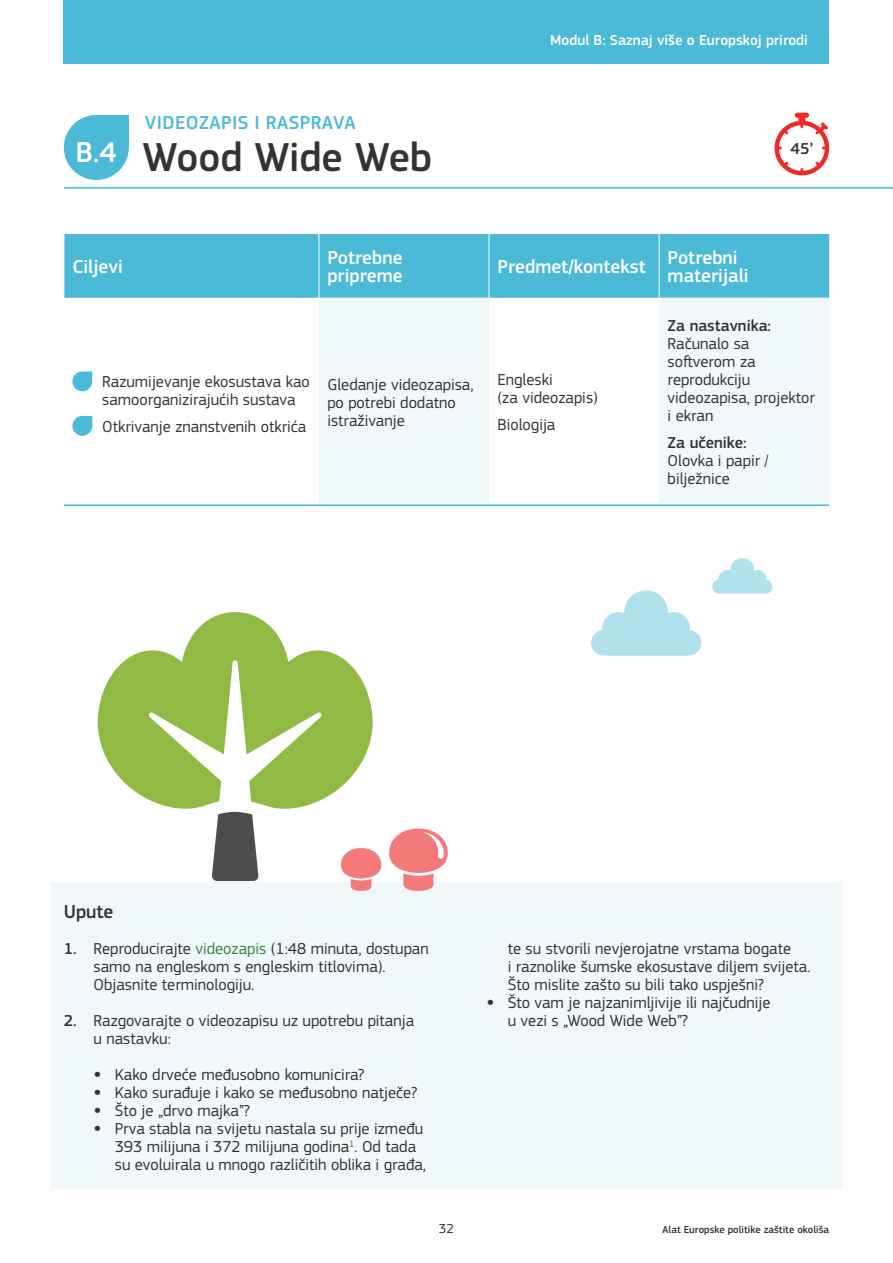
<style>
.page{position:relative;width:893px;height:1263px;background:#fff}
.page>*{position:absolute;margin:0;border:0;box-sizing:border-box;transform-origin:0 0}
.t1{font:500 42px "EC Square Sans Pro";color:#333334}
.t2{font:500 30px "EC Square Sans Pro";color:#fff}
.t3{font:500 19.5px/18px "EC Square Sans Pro";color:#fff}
.t4{font:500 19.5px "EC Square Sans Pro";letter-spacing:.02em;color:#4bbad7}
.t5{font:500 19.5px "EC Square Sans Pro";color:#333334}
.t6{font:16.5px/18px "EC Square Sans Pro";color:#333334}
.t7{font:500 16.5px "EC Square Sans Pro";color:#333334}
.t8{font:500 15px "EC Square Sans Pro";color:#fff}
.t9{font:13.5px "EC Square Sans Pro";color:#333334}
.t10{font:500 10.5px "EC Square Sans Pro";color:#333334}
.s1{font-weight:500}
.s2{color:#3f803d}
.s3{font-family:"Muli"}
</style>
<div class="page">
<div style="left:64px;top:0;width:765px;height:64px;background:#4bbad7"></div>
<svg style="left:64px;top:115px;width:65px;height:65px;background:#67c5dd"></svg>
<hr style="left:64px;top:187px;width:829px;height:2px;background:#4bbad7">
<div style="left:65px;top:234px;width:764px;height:64px;background:#4bbad7"></div>
<svg style="left:319px;top:298px;width:510px;height:206px;fill:#f0f8fa"></svg>
<hr style="left:64px;top:504px;width:255px;height:2px;background:#4bbad7">
<hr style="left:319px;top:504px;width:170px;height:2px;background:#4bbad7">
<hr style="left:489px;top:504px;width:170px;height:2px;background:#4bbad7">
<hr style="left:659px;top:504px;width:170px;height:2px;background:#4bbad7">
<hr style="left:319px;top:234px;width:1px;height:64px;background:#fff">
<hr style="left:489px;top:234px;width:1px;height:64px;background:#fff">
<hr style="left:659px;top:234px;width:1px;height:64px;background:#fff">
<svg style="left:72px;top:371px;width:20px;height:20px"></svg>
<svg style="left:72px;top:416px;width:20px;height:20px"></svg>
<svg style="left:774px;top:113px;width:55px;height:62px"></svg>
<div style="left:51px;top:882px;width:791px;height:306px;background:#f0f8fa"></div>
<svg style="left:98px;top:612px;width:275px;height:197px;fill:#91ba45"></svg>
<svg style="left:212px;top:812px;width:47px;height:69px;background:#676767"></svg>
<svg style="left:591px;top:590px;width:110px;height:66px"></svg>
<svg style="left:712px;top:558px;width:60px;height:36px"></svg>
<svg style="left:389px;top:829px;width:59px;height:62px"></svg>
<svg style="left:341px;top:848px;width:41px;height:43px"></svg>
<p class="t4" style="left:145px;top:112px;width:212px">VIDEOZAPIS I RASPRAVA</p>
<p class="t2" style="left:76px;top:135px;width:42px">B.4</p>
<p class="t1" style="left:142px;top:132px;width:291px">Wood Wide Web</p>
<p class="t8" style="left:550px;top:32px;width:259px">Modul B: Saznaj više o Europskoj prirodi</p>
<p class="t7" style="left:791px;top:139px;width:24px">45’</p>
<p class="t3" style="left:72px;top:258px;width:52px">Ciljevi</p>
<p class="t3" style="left:327px;top:249px;width:77px">Potrebne pripreme</p>
<p class="t3" style="left:497px;top:258px;width:150px">Predmet/kontekst</p>
<p class="t3" style="left:668px;top:249px;width:83px">Potrebni materijali</p>
<p class="t6" style="left:102px;top:373px;width:209px">Razumijevanje ekosustava kao samoorganizirajućih sustava</p>
<p class="t6" style="left:102px;top:417px;width:206px">Otkrivanje znanstvenih otkrića</p>
<p class="t6" style="left:327px;top:375px;width:148px">Gledanje videozapisa, po potrebi dodatno istraživanje</p>
<p class="t6" style="left:497px;top:371px;width:102px">Engleski<br>(za videozapis)</p>
<p class="t6" style="left:497px;top:416px;width:59px">Biologija</p>
<p class="t6" style="left:668px;top:317px;width:149px"><span class="s1">Za nastavnika:<br></span>Računalo sa softverom za reprodukciju videozapisa, projektor i ekran</p>
<p class="t6" style="left:668px;top:434px;width:103px"><span class="s1">Za učenike:<br></span>Olovka i papir / bilježnice</p>
<p class="t5" style="left:64px;top:900px;width:51px">Upute</p>
<p class="t6" style="left:94px;top:940px;width:337px;text-indent:-30px"><span class="s1">1.</span> Reproducirajte <span class="s2">videozapis</span> (1:48 minuta, dostupan samo na engleskom s engleskim titlovima).<br>Objasnite terminologiju.</p>
<p class="t6" style="left:94px;top:1012px;width:322px;text-indent:-30px"><span class="s1">2.</span> Razgovarajte o videozapisu uz upotrebu pitanja u nastavku:</p>
<p class="t6" style="left:94px;top:1066px;width:272px"><span class="s3">•</span> Kako drveće međusobno komunicira?</p>
<p class="t6" style="left:94px;top:1084px;width:325px"><span class="s3">•</span> Kako surađuje i kako se međusobno natječe?</p>
<p class="t6" style="left:94px;top:1102px;width:158px"><span class="s3">•</span> Što je „drvo majka”?</p>
<p class="t6" style="left:115px;top:1120px;width:313px;text-indent:-21px"><span class="s3">•</span> Prva stabla na svijetu nastala su prije između<br>393 milijuna i 372 milijuna godina<sup>1</sup>. Od tada su evoluirala u mnogo različitih oblika i građa,</p>
<p class="t9" style="left:439px;top:1221px;width:17px">32</p>
<p class="t6" style="left:508px;top:940px;width:304px">te su stvorili nevjerojatne vrstama bogate<br>i raznolike šumske ekosustave diljem svijeta.<br>Što mislite zašto su bili tako uspješni?</p>
<p class="t6" style="left:508px;top:994px;width:264px;text-indent:-21px"><span class="s3">•</span> Što vam je najzanimljivije ili najčudnije u vezi s „Wood Wide Web”?</p>
<p class="t10" style="left:662px;top:1223px;width:168px">Alat Europske politike zaštite okoliša</p>
</div>
